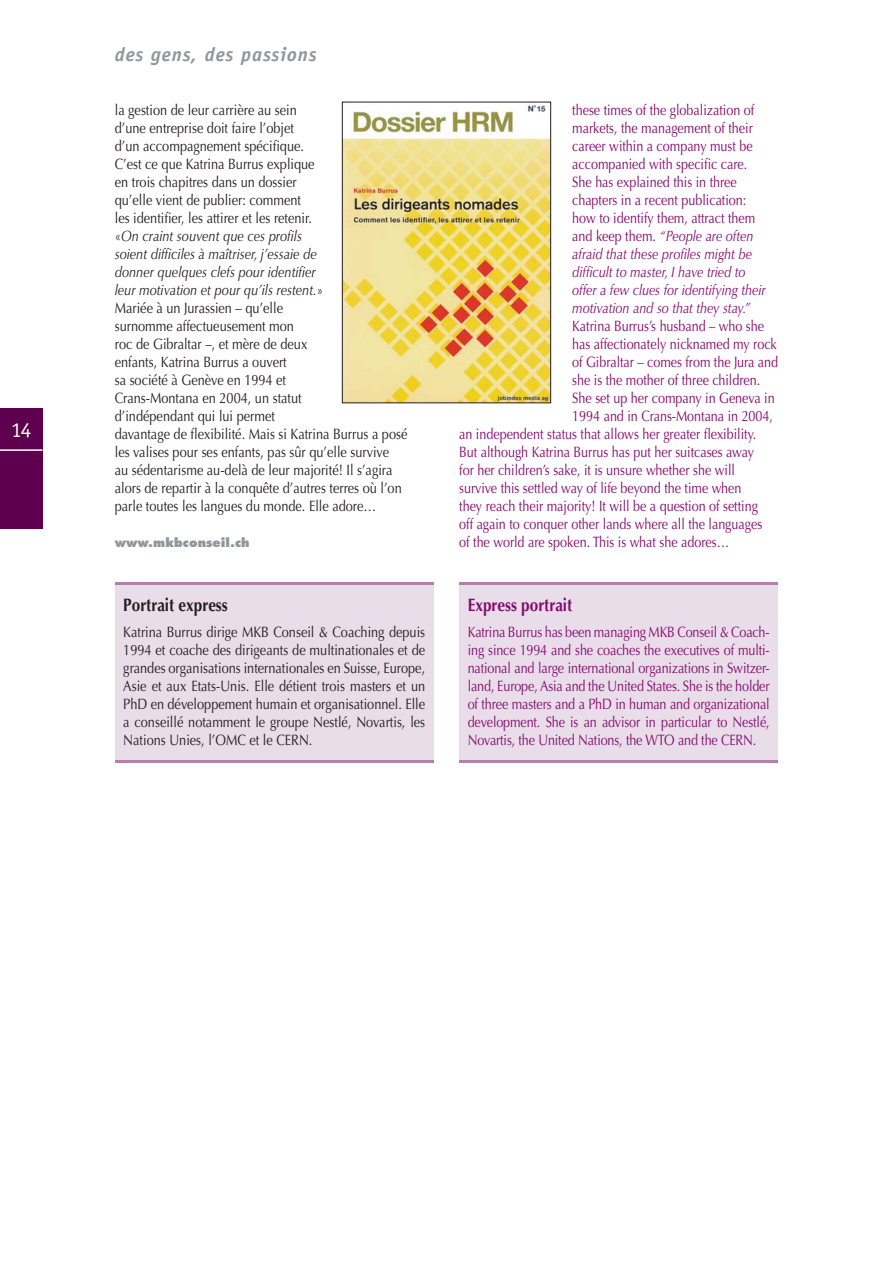
<style>
.page{position:relative;width:893px;height:1263px;background:#fff}
.page>*{position:absolute;margin:0;border:0;box-sizing:border-box;transform-origin:0 0}
.t1{font:21px "Officina Sans";color:#fff}
.t2{font:italic 700 19.5px "Officina Sans";letter-spacing:.05em;color:#939598}
.t3{font:700 18px "Optima";color:#231f20;scale:.85 1}
.t4{font:700 18px "Optima";color:#850c70;scale:.85 1}
.t5{font:15px/18px "Optima";color:#850c70;scale:.84 1}
.t6{font:15px/18px "Optima";color:#231f20;scale:.85 1}
.t7{font:800 12px "Futura";color:#939598}
.s1{font-style:italic}
</style>
<div class="page">
<div style="left:0;top:409px;width:43px;height:120px;background:#5e004e"></div>
<hr style="left:0;top:449px;width:43px;height:2px;background:#fff">
<div style="left:115px;top:583px;width:319px;height:180px;background:#e8dde9"></div>
<hr style="left:115px;top:583px;width:319px;height:2px;background:#b47fab">
<hr style="left:115px;top:761px;width:319px;height:2px;background:#b47fab">
<div style="left:459px;top:583px;width:319px;height:180px;background:#e8dde9"></div>
<hr style="left:459px;top:583px;width:319px;height:2px;background:#b47fab">
<hr style="left:459px;top:761px;width:319px;height:2px;background:#b47fab">
<img style="left:344px;top:105px;width:205px;height:296px">
<div style="left:342px;top:102px;width:209px;height:301px;border:1px solid #231f20"></div>
<h1 class="t1" style="left:11px;top:421px;width:21px">14</h1>
<h2 class="t2" style="left:115px;top:47px;width:203px">des gens, des passions</h2>
<p class="t6" style="left:115px;top:102px;width:346px">la gestion de leur carrière au sein<br>d’une entreprise doit faire l’objet<br>d’un accompagnement spécifique.<br>C’est ce que Katrina Burrus explique<br>en trois chapitres dans un dossier<br>qu’elle vient de publier: comment<br>les identifier, les attirer et les retenir.<br>«<span class="s1">On craint souvent que ces profils<br>soient difficiles à maîtriser, j’essaie de<br>donner quelques clefs pour identifier<br>leur motivation et pour qu’ils restent.</span>»<br>Mariée à un Jurassien – qu’elle<br>surnomme affectueusement mon<br>roc de Gibraltar –, et mère de deux<br>enfants, Katrina Burrus a ouvert<br>sa société à Genève en 1994 et<br>Crans-Montana en 2004, un statut<br>d’indépendant qui lui permet<br>davantage de flexibilité. Mais si Katrina Burrus a posé les valises pour ses enfants, pas sûr qu’elle survive<br>au sédentarisme au-delà de leur majorité! Il s’agira alors de repartir à la conquête d’autres terres où l’on parle toutes les langues du monde. Elle adore…</p>
<p class="t5" style="left:572px;top:102px;width:232px">these times of the globalization of markets, the management of their career within a company must be accompanied with specific care.<br>She has explained this in three chapters in a recent publication: how to identify them, attract them and keep them. <span class="s1">“People are often afraid that these profiles might be difficult to master, I have tried to offer a few clues for identifying their motivation and so that they stay.”</span></p>
<p class="t5" style="left:572px;top:318px;width:230px">Katrina Burrus’s husband – who she</p>
<p class="t5" style="left:572px;top:336px;width:245px">has affectionately nicknamed my rock</p>
<p class="t5" style="left:572px;top:354px;width:247px">of Gibraltar – comes from the Jura and</p>
<p class="t5" style="left:572px;top:372px;width:225px">she is the mother of three children.</p>
<p class="t5" style="left:572px;top:390px;width:242px">She set up her company in Geneva in</p>
<p class="t5" style="left:572px;top:408px;width:241px">1994 and in Crans-Montana in 2004,</p>
<p class="t5" style="left:459px;top:426px;width:355px">an independent status that allows her greater flexibility.</p>
<p class="t5" style="left:459px;top:444px;width:352px">But although Katrina Burrus has put her suitcases away</p>
<p class="t5" style="left:459px;top:462px;width:330px">for her children’s sake, it is unsure whether she will</p>
<p class="t5" style="left:459px;top:480px;width:338px">survive this settled way of life beyond the time when</p>
<p class="t5" style="left:459px;top:498px;width:357px">they reach their majority! It will be a question of setting</p>
<p class="t5" style="left:459px;top:516px;width:362px">off again to conquer other lands where all the languages</p>
<p class="t5" style="left:459px;top:534px;width:323px">of the world are spoken. This is what she adores…</p>
<p class="t7" style="left:115px;top:537px;width:136px">www.mkbconseil.ch</p>
<p class="t3" style="left:123px;top:598px;width:125px">Portrait express</p>
<p class="t6" style="left:123px;top:624px;width:357px;text-align:justify">Katrina Burrus dirige MKB Conseil &amp; Coaching depuis 1994 et coache des dirigeants de multinationales et de grandes organisations internationales en Suisse, Europe, Asie et aux Etats-Unis. Elle détient trois masters et un PhD en développement humain et organisationnel. Elle a conseillé notamment le groupe Nestlé, Novartis, les Nations Unies, l’OMC et le CERN.</p>
<p class="t4" style="left:468px;top:598px;width:125px">Express portrait</p>
<p class="t5" style="left:468px;top:624px;width:361px;text-align:justify">Katrina Burrus has been managing MKB Conseil &amp; Coach&shy;ing since 1994 and she coaches the executives of multi&shy;national and large international organizations in Switzer&shy;land, Europe, Asia and the United States. She is the holder of three masters and a PhD in human and organizational development. She is an advisor in particular to Nestlé, Novartis, the United Nations, the WTO and the CERN.</p>
</div>
